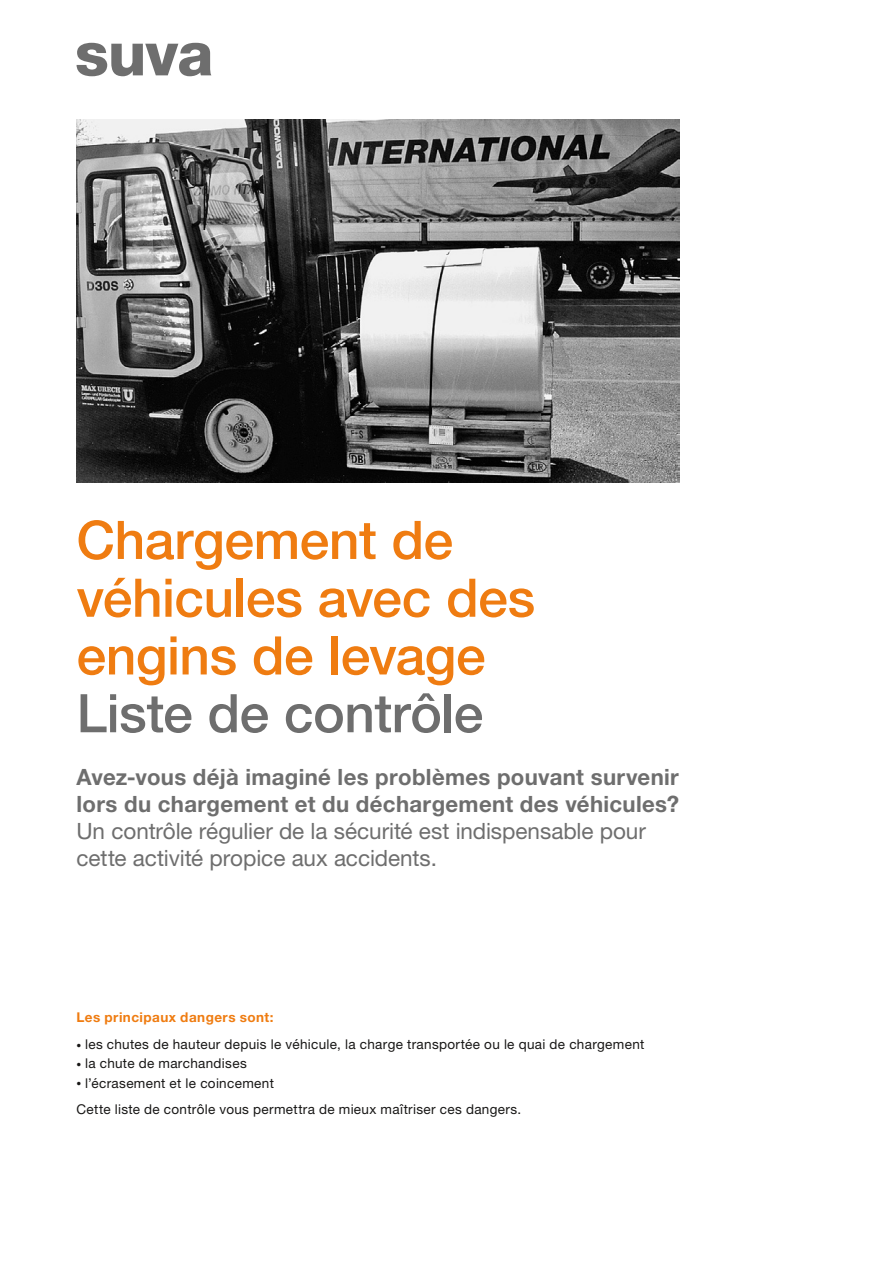
<style>
.page{position:relative;width:893px;height:1263px;background:#fff}
.page>*{position:absolute;margin:0;border:0;box-sizing:border-box;transform-origin:0 0}
.t1{font:500 53.25px/57.8px "Helvetica Neue LT Std";letter-spacing:-.01em;color:#ef7c11}
.t2{font:500 53.25px "Helvetica Neue LT Std";letter-spacing:-.01em;color:#6e6e6e}
.t3{font:700 22.5px/27px "Helvetica Neue LT Std";letter-spacing:.015em;color:#6e6e6e}
.t4{font:22.5px/27px "Helvetica Neue LT Std";letter-spacing:-.005em;color:#6e6e6e}
.t5{font:13.5px/26.5px "Helvetica Neue LT Std";letter-spacing:.025em;color:#181716}
.t6{font:700 13.5px "Helvetica Neue LT Std";letter-spacing:.035em;color:#ef7c11}
.s1{font-weight:300;font-size:9.75px}
</style>
<div class="page">
<svg style="left:77px;top:43px;width:134px;height:33px"></svg>
<img style="left:77px;top:119px;width:603px;height:364px">
<h1 class="t1" style="left:77px;top:511px;width:460px">Chargement de véhicules avec des engins de levage</h1>
<h1 class="t2" style="left:77px;top:681px;width:408px">Liste de contrôle</h1>
<h2 class="t3" style="left:77px;top:763px;width:604px">Avez-vous déjà imaginé les problèmes pouvant survenir lors du chargement et du déchargement des véhicules?</h2>
<h2 class="t4" style="left:77px;top:817px;width:571px">Un contrôle régulier de la sécurité est indispensable pour cette activité propice aux accidents.</h2>
<p class="t6" style="left:77px;top:1008px;width:199px">Les principaux dangers sont:</p>
<p class="t5" style="left:77px;top:1031px;width:569px"><span class="s1">•</span> les chutes de hauteur depuis le véhicule, la charge transportée ou le quai de chargement</p>
<p class="t5" style="left:77px;top:1050px;width:172px"><span class="s1">•</span> la chute de marchandises</p>
<p class="t5" style="left:77px;top:1069px;width:446px"><span class="s1">•</span> l’écrasement et le coincement<br>Cette liste de contrôle vous permettra de mieux maîtriser ces dangers.</p>
</div>
